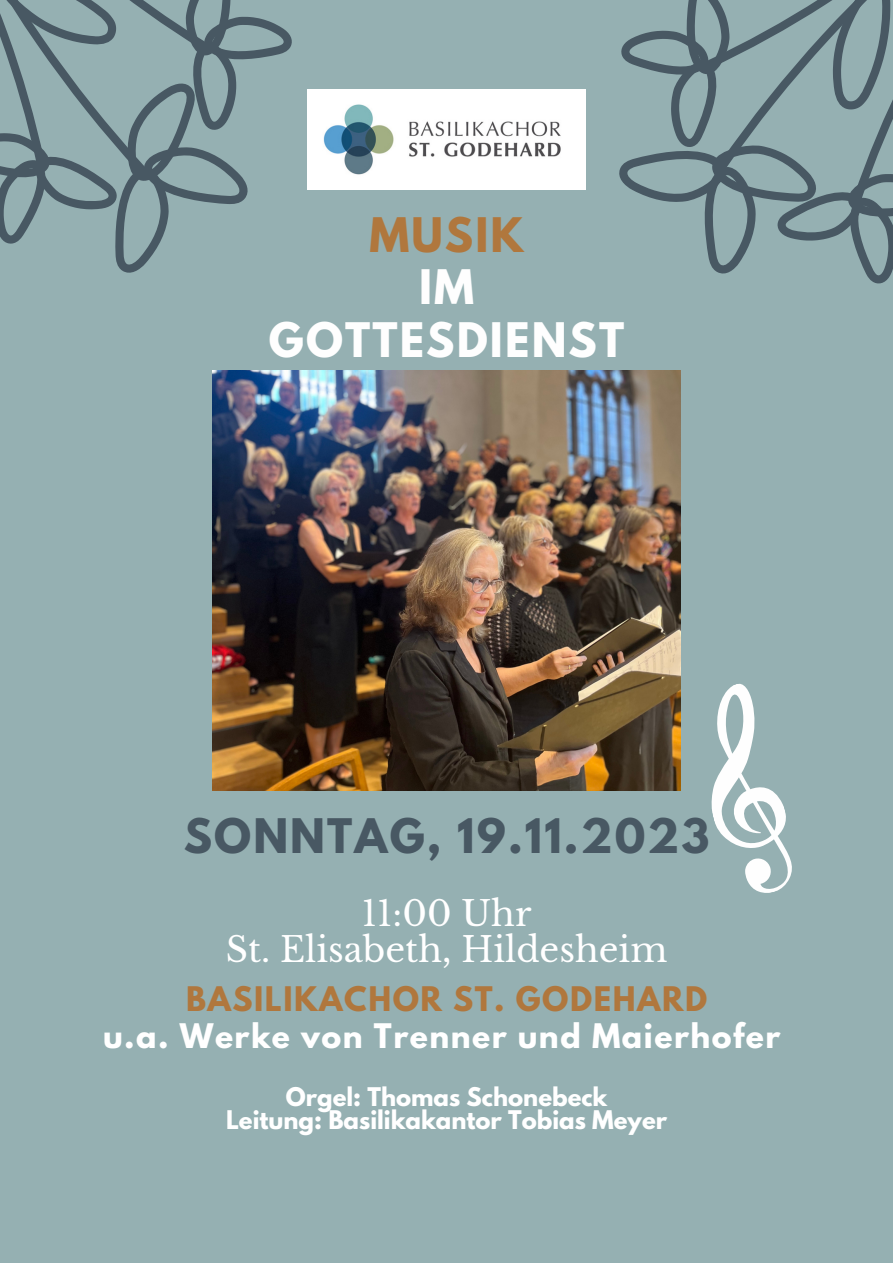
<style>
.page{position:relative;width:893px;height:1263px;background:#95b0b2}
.page>*{position:absolute;margin:0;border:0;box-sizing:border-box;transform-origin:0 0}
.t1{font:700 42.15px "League Spartan";letter-spacing:.05em;color:#485863}
.t2{font:700 42.15px/52.3px "League Spartan";letter-spacing:.05em;color:#fefefe;text-align:center}
.t3{font:700 42.15px "League Spartan";letter-spacing:.05em;color:#b0773d}
.t4{font:34.5px "Libre Baskerville";color:#fff}
.t5{font:700 30px "League Spartan";letter-spacing:.05em;color:#fff}
.t6{font:700 30px "League Spartan";letter-spacing:.05em;color:#b0773d}
.t7{font:700 22.8px "League Spartan";color:#fff}
</style>
<div class="page">
<img style="left:308px;top:89px;width:277px;height:100px">
<svg style="left:619px;top:0;width:274px;height:284px"></svg>
<svg style="left:0;top:0;width:292px;height:273px"></svg>
<svg style="left:711px;top:683px;width:81px;height:210px"></svg>
<img style="left:212px;top:371px;width:468px;height:420px">
<p class="t3" style="left:369px;top:214px;width:156px">MUSIK</p>
<p class="t2" style="left:269px;top:266px;width:357px">IM<br>GOTTESDIENST</p>
<p class="t1" style="left:184px;top:815px;width:527px">SONNTAG, 19.11.2023</p>
<p class="t4" style="left:362px;top:892px;width:171px">11:00 Uhr</p>
<p class="t4" style="left:226px;top:928px;width:443px">St. Elisabeth, Hildesheim</p>
<p class="t6" style="left:186px;top:984px;width:523px">BASILIKACHOR ST. GODEHARD</p>
<p class="t5" style="left:103px;top:1021px;width:679px">u.a. Werke von Trenner und Maierhofer</p>
<p class="t7" style="left:286px;top:1085px;width:323px">Orgel: Thomas Schonebeck</p>
<p class="t7" style="left:226px;top:1109px;width:442px">Leitung: Basilikakantor Tobias Meyer</p>
</div>
